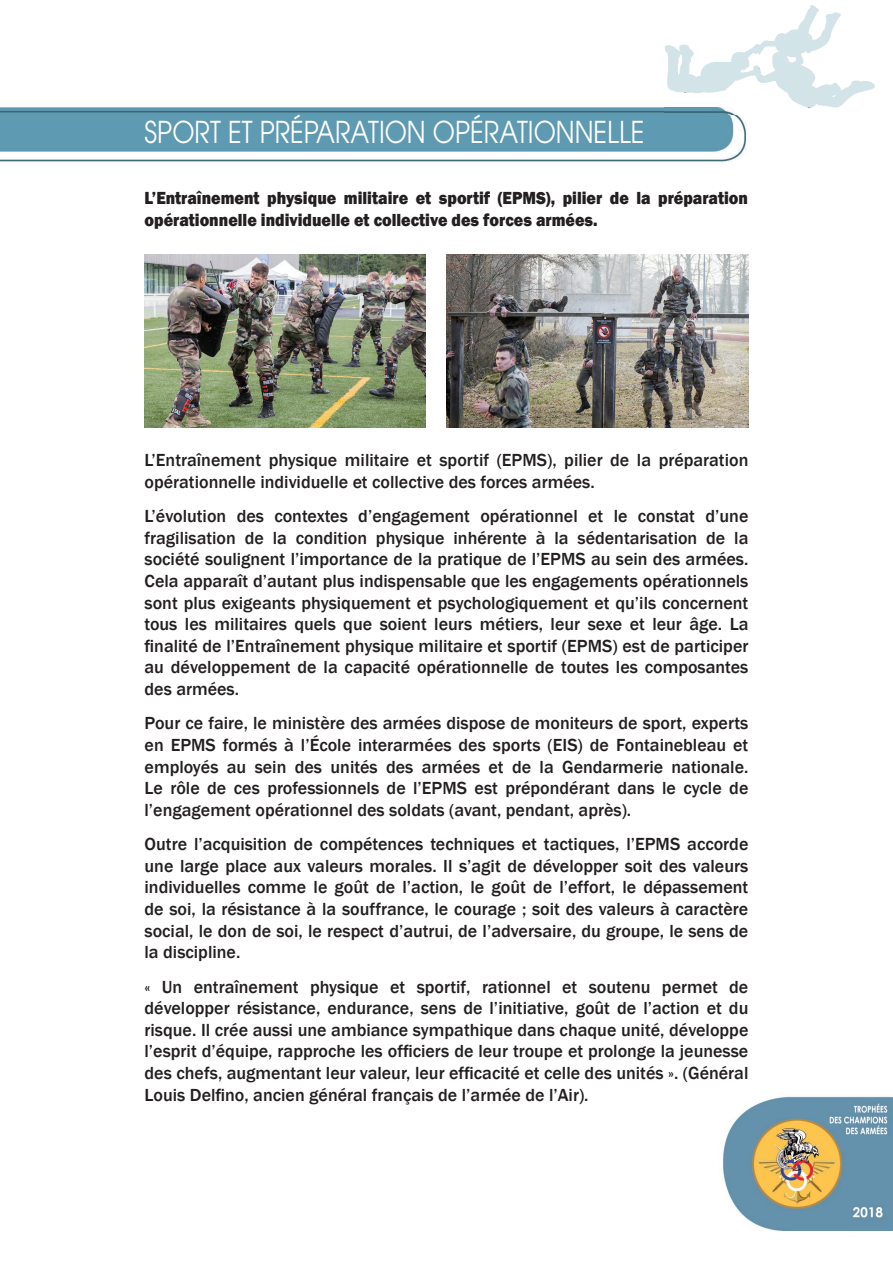
<style>
.page{position:relative;width:893px;height:1263px;background:#fff}
.page>*{position:absolute;margin:0;border:0;box-sizing:border-box;transform-origin:0 0}
.t1{font:30px "Avant Garde";color:#fff;scale:.85 1}
.t2{font:500 18px/21.6px "Franklin Gothic";color:#231f20;text-align:justify}
.t3{font:800 18px/21.6px "Franklin Gothic";color:#231f20;scale:.9 1}
</style>
<div class="page">
<img style="left:722px;top:1096px;width:171px;height:134px">
<img style="left:0;top:107px;width:747px;height:55px">
<img style="left:665px;top:5px;width:210px;height:104px">
<img style="left:665px;top:107px;width:84px;height:8px">
<img style="left:145px;top:255px;width:281px;height:173px">
<img style="left:446px;top:255px;width:302px;height:173px">
<h1 class="t1" style="left:145px;top:115px;width:590px">SPORT ET PRÉPARATION OPÉRATIONNELLE</h1>
<p class="t3" style="left:145px;top:187px;width:672px">L’Entraînement physique militaire et sportif (EPMS), pilier de la préparation opérationnelle individuelle et collective des forces armées.</p>
<p class="t2" style="left:145px;top:450px;width:605px">L’Entraînement physique militaire et sportif (EPMS), pilier de la préparation opérationnelle individuelle et collective des forces armées.</p>
<p class="t2" style="left:145px;top:506px;width:605px">L’évolution des contextes d’engagement opérationnel et le constat d’une fragilisation de la condition physique inhérente à la sédentarisation de la société soulignent l’importance de la pratique de l’EPMS au sein des armées.<br>Cela apparaît d’autant plus indispensable que les engagements opérationnels sont plus exigeants physiquement et psychologiquement et qu’ils concernent tous les militaires quels que soient leurs métiers, leur sexe et leur âge. La finalité de l’Entraînement physique militaire et sportif (EPMS) est de participer au développement de la capacité opérationnelle de toutes les composantes des armées.</p>
<p class="t2" style="left:145px;top:713px;width:605px">Pour ce faire, le ministère des armées dispose de moniteurs de sport, experts en EPMS formés à l’École interarmées des sports (EIS) de Fontainebleau et employés au sein des unités des armées et de la Gendarmerie nationale.<br>Le rôle de ces professionnels de l’EPMS est prépondérant dans le cycle de l’engagement opérationnel des soldats (avant, pendant, après).</p>
<p class="t2" style="left:145px;top:833px;width:605px">Outre l’acquisition de compétences techniques et tactiques, l’EPMS accorde une large place aux valeurs morales. Il s’agit de développer soit des valeurs individuelles comme le goût de l’action, le goût de l’effort, le dépassement de soi, la résistance à la souffrance, le courage ; soit des valeurs à caractère social, le don de soi, le respect d’autrui, de l’adversaire, du groupe, le sens de la discipline.</p>
<p class="t2" style="left:145px;top:976px;width:605px">« Un entraînement physique et sportif, rationnel et soutenu permet de développer résistance, endurance, sens de l’initiative, goût de l’action et du risque. Il crée aussi une ambiance sympathique dans chaque unité, développe l’esprit d’équipe, rapproche les officiers de leur troupe et prolonge la jeunesse des chefs, augmentant leur valeur, leur efficacité et celle des unités ». (Général Louis Delfino, ancien général français de l’armée de l’Air).</p>
</div>
